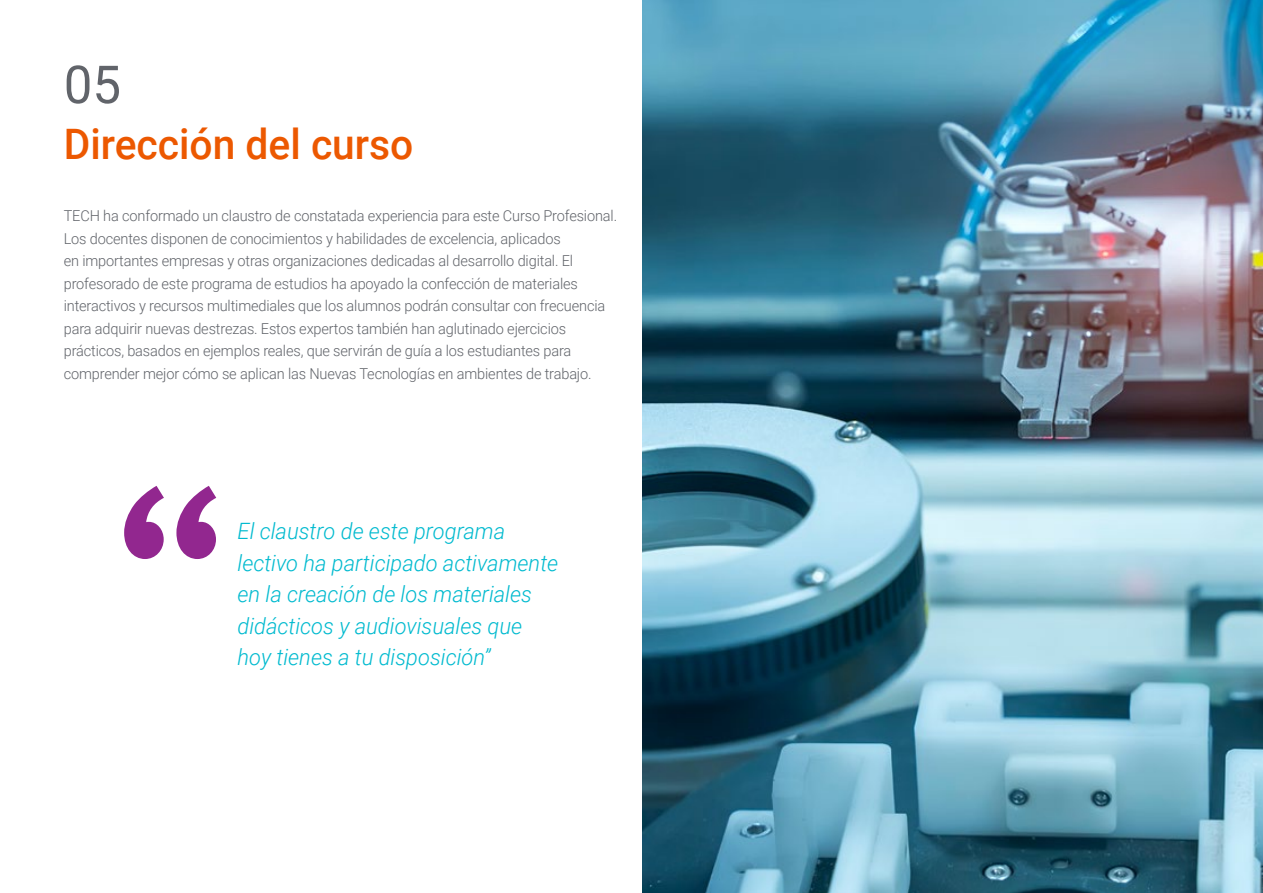
<style>
.page{position:relative;width:1263px;height:893px;background:#fff}
.page>*{position:absolute;margin:0;border:0;box-sizing:border-box;transform-origin:0 0}
.t1{font:52.5px "Roboto";color:#61646a}
.t2{font:500 42px "Roboto";color:#ec5800}
.t3{font:italic 300 22.5px/31.5px "Roboto";color:#00bacf}
.t4{font:300 15px/22.5px "Roboto";letter-spacing:-.01em;color:#61646a}
</style>
<div class="page">
<img style="left:642px;top:0;width:621px;height:893px">
<svg style="left:124px;top:486px;width:92px;height:73px"></svg>
<h1 class="t1" style="left:64px;top:48px;width:59px">05</h1>
<h2 class="t2" style="left:64px;top:115px;width:351px">Dirección del curso</h2>
<p class="t4" style="left:64px;top:204px;width:555px">TECH ha conformado un claustro de constatada experiencia para este Curso Profesional.<br>Los docentes disponen de conocimientos y habilidades de excelencia, aplicados<br>en importantes empresas y otras organizaciones dedicadas al desarrollo digital. El profesorado de este programa de estudios ha apoyado la confección de materiales interactivos y recursos multimediales que los alumnos podrán consultar con frecuencia para adquirir nuevas destrezas. Estos expertos también han aglutinado ejercicios prácticos, basados en ejemplos reales, que servirán de guía a los estudiantes para comprender mejor cómo se aplican las Nuevas Tecnologías en ambientes de trabajo.</p>
<h3 class="t3" style="left:238px;top:515px;width:322px">El claustro de este programa lectivo ha participado activamente en la creación de los materiales didácticos y audiovisuales que hoy tienes a tu disposición”</h3>
</div>
